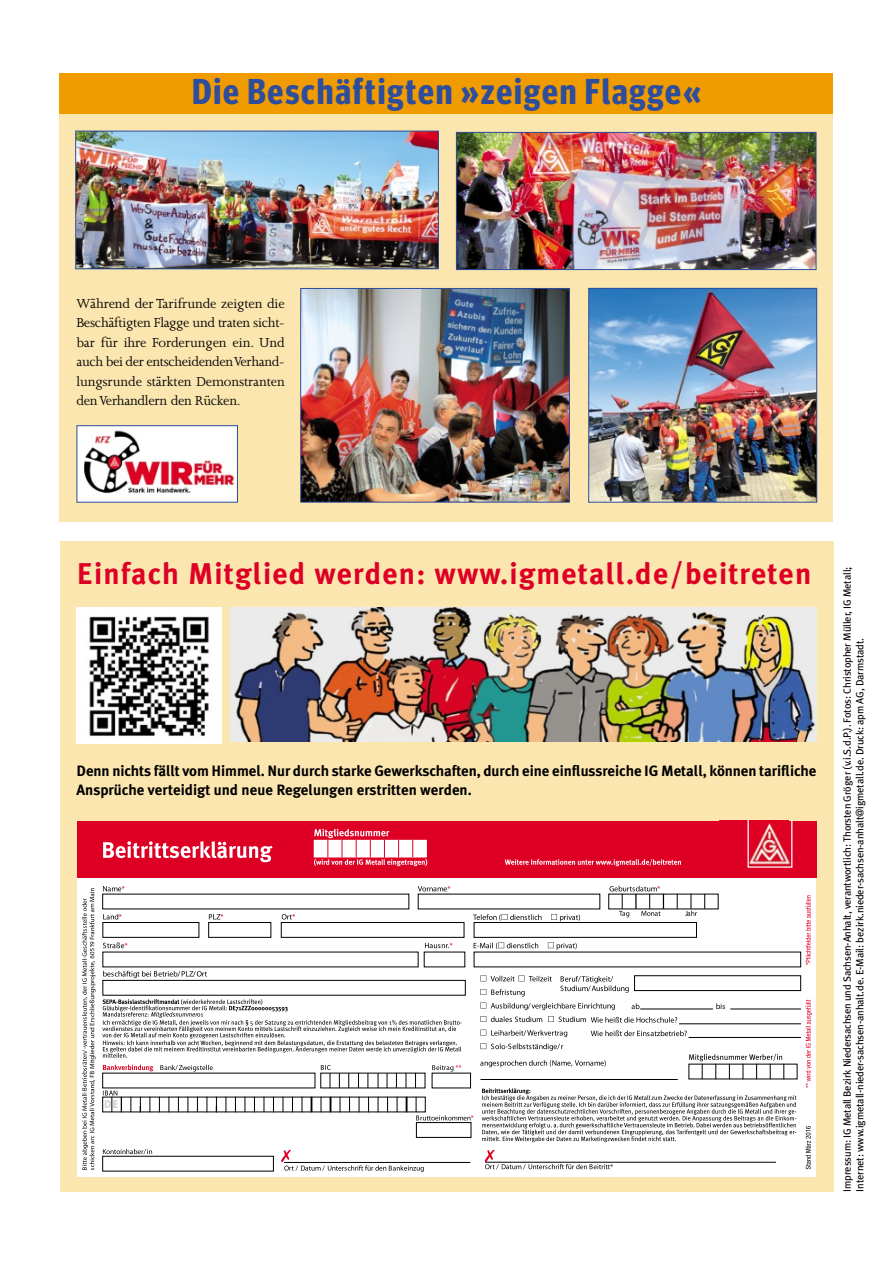
<style>
.page{position:relative;width:893px;height:1263px;background:#fff}
.page>*{position:absolute;margin:0;border:0;box-sizing:border-box;transform-origin:0 0}
.t1{font:700 36px "Meta Headline Cond OT";letter-spacing:.055em;color:#2e4d9c}
.t2{font:700 30px "Meta Plus";letter-spacing:.04em;color:#de0024}
.t3{font:15px/19.5px "Joanna";letter-spacing:-.01em;color:#000;text-align:justify}
.t4{font:700 15px/19.5px "Meta Plus";letter-spacing:-.005em;color:#000}
.t5{font:10.5px/12.6px "Meta Plus";letter-spacing:-.01em;color:#000}
</style>
<div class="page">
<div style="left:60px;top:796px;width:774px;height:395px;background:#fce6b0"></div>
<div style="left:77px;top:820px;width:739px;height:356px;background:#fff"></div>
<div style="left:77px;top:820px;width:739px;height:57px;background:#de0024"></div>
<svg style="left:103px;top:841px;width:170px;height:21px"></svg>
<svg style="left:747px;top:820px;width:45px;height:48px"></svg>
<svg style="left:314px;top:829px;width:367px;height:37px"></svg>
<svg style="left:82px;top:898px;width:13px;height:272px"></svg>
<svg style="left:90px;top:888px;width:721px;height:281px"></svg>
<svg style="left:806px;top:1126px;width:5px;height:40px"></svg>
<svg style="left:806px;top:895px;width:6px;height:193px"></svg>
<svg style="left:103px;top:886px;width:22px;height:5px"></svg>
<svg style="left:103px;top:914px;width:19px;height:5px"></svg>
<svg style="left:209px;top:914px;width:14px;height:5px"></svg>
<svg style="left:282px;top:914px;width:13px;height:5px"></svg>
<svg style="left:418px;top:886px;width:32px;height:5px"></svg>
<svg style="left:609px;top:886px;width:88px;height:31px"></svg>
<svg style="left:704px;top:894px;width:1px;height:15px"></svg>
<div style="left:103px;top:922px;width:96px;height:16px;border:1px solid #000"></div>
<svg style="left:103px;top:942px;width:25px;height:6px"></svg>
<svg style="left:425px;top:943px;width:28px;height:5px"></svg>
<div style="left:208px;top:922px;width:63px;height:16px;border:1px solid #000"></div>
<div style="left:281px;top:922px;width:183px;height:16px;border:1px solid #000"></div>
<svg style="left:473px;top:914px;width:107px;height:7px"></svg>
<div style="left:474px;top:922px;width:223px;height:16px;border:1px solid #000"></div>
<svg style="left:474px;top:942px;width:103px;height:8px"></svg>
<hr style="left:679px;top:1023px;width:122px;height:1px;background:#000">
<hr style="left:689px;top:1037px;width:112px;height:1px;background:#000">
<hr style="left:730px;top:1009px;width:71px;height:1px;background:#000">
<svg style="left:102px;top:971px;width:694px;height:201px"></svg>
<div style="left:60px;top:541px;width:774px;height:272px;background:#fce6b0"></div>
<img style="left:231px;top:607px;width:584px;height:134px">
<img style="left:77px;top:607px;width:145px;height:136px">
<div style="left:59px;top:93px;width:774px;height:429px;background:#fce6b0"></div>
<div style="left:59px;top:73px;width:774px;height:41px;background:#f09c00"></div>
<img style="left:79px;top:427px;width:157px;height:74px">
<div style="left:77px;top:425px;width:161px;height:78px;border:1px solid #2e4d9c"></div>
<img style="left:77px;top:133px;width:360px;height:134px">
<div style="left:75px;top:131px;width:364px;height:138px;border:1px solid #2e4d9c"></div>
<img style="left:458px;top:134px;width:356px;height:134px">
<div style="left:456px;top:132px;width:360px;height:138px;border:1px solid #2e4d9c"></div>
<img style="left:590px;top:290px;width:225px;height:211px">
<div style="left:588px;top:288px;width:229px;height:215px;border:1px solid #2e4d9c"></div>
<img style="left:302px;top:290px;width:266px;height:211px">
<div style="left:300px;top:288px;width:270px;height:215px;border:1px solid #2e4d9c"></div>
<h1 class="t1" style="left:192px;top:71px;width:510px">Die Beschäftigten »zeigen Flagge«</h1>
<h3 class="t3" style="left:76px;top:293px;width:210px">Während der Tarifrunde zeigten die Beschäftigten Flagge und traten sicht&shy;bar für ihre Forderungen ein. Und auch bei der entscheidendenVerhand&shy;lungsrunde stärkten Demonstranten denVerhandlern den Rücken.</h3>
<h2 class="t2" style="left:77px;top:563px;width:736px">Einfach Mitglied werden: www.igmetall.de/beitreten</h2>
<h3 class="t4" style="left:77px;top:762px;width:741px">Denn nichts fällt vom Himmel. Nur durch starke Gewerkschaften, durch eine einflussreiche IG Metall, können tarifliche<br>Ansprüche verteidigt und neue Regelungen erstritten werden.</h3>
<p class="t5" style="left:842px;top:1191px;width:626px;rotate:-90deg">Impressum: IG Metall Bezirk Niedersachsen und Sachsen-Anhalt, verantwortlich: Thorsten Gröger (v.i.S.d.P.). Fotos: Christopher Müller, IG Metall;<br>Internet: www.igmetall-nieder-sachsen-anhalt.de. E-Mail: bezirk.nieder-sachsen-anhalt@igmetall.de. Druck: apm AG, Darmstadt.</p>
</div>
